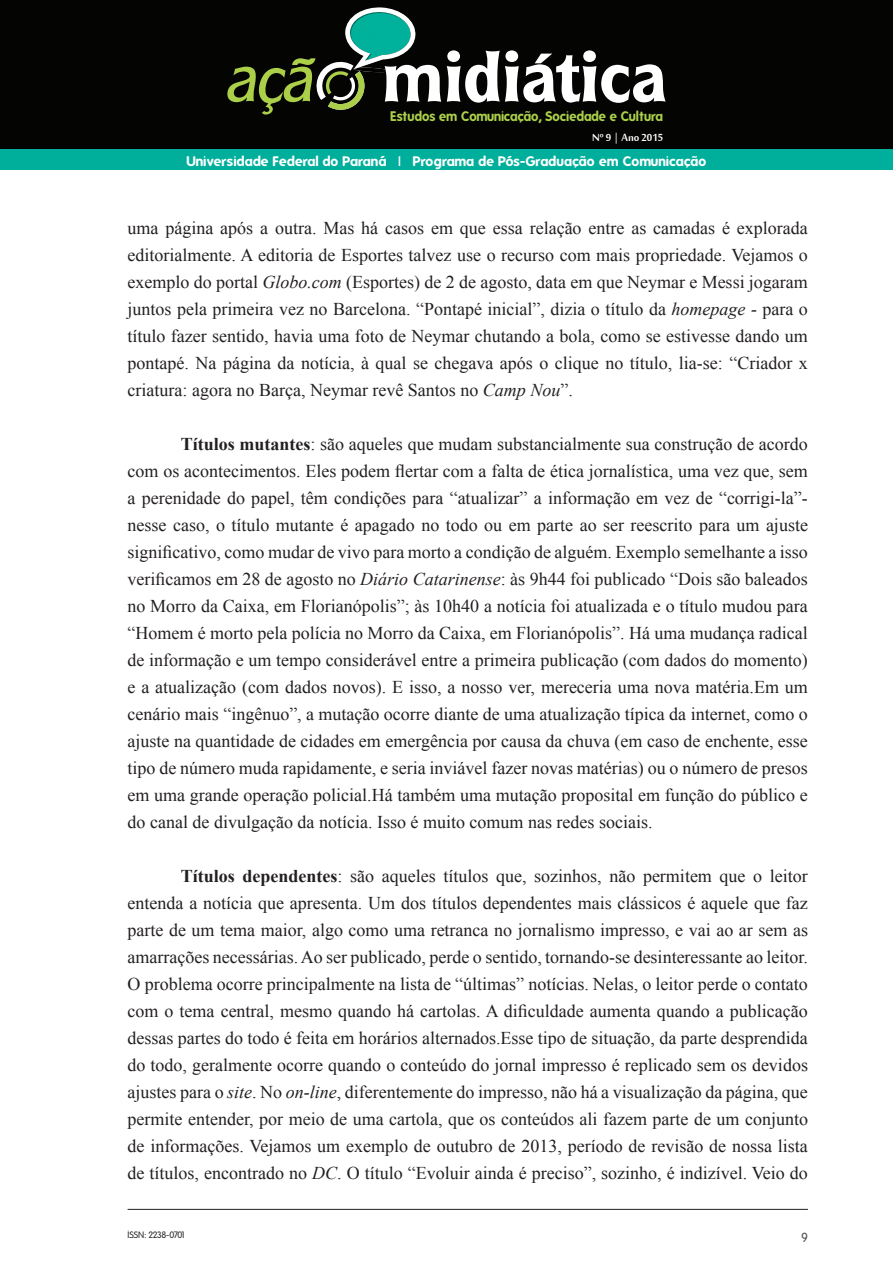
<style>
.page{position:relative;width:893px;height:1263px;background:#fff}
.page>*{position:absolute;margin:0;border:0;box-sizing:border-box;transform-origin:0 0}
.t1{font:18px/27px "Times New Roman";color:#231f20;text-align:justify}
.t2{font:15.6px "Mool Boran";color:#fff}
.t3{font:700 13.5px "Folks";letter-spacing:.01em;color:#fff}
.t4{font:700 13.5px "Folks";color:#accf4a;scale:.94 1}
.t5{font:12.75px "Folks";color:#4b4c4d}
.t6{font:9px "Folks";letter-spacing:-.065em;color:#231f20}
.s1{font-style:italic}
.s2{font-weight:700}
</style>
<div class="page">
<hr style="left:128px;top:1209px;width:680px;height:1px;background:#231f20">
<div style="left:0;top:0;width:893px;height:149px;background:#040503"></div>
<div style="left:0;top:149px;width:893px;height:21px;background:#00af9b"></div>
<svg style="left:227px;top:7px;width:439px;height:108px"></svg>
<p class="t4" style="left:391px;top:108px;width:292px">Estudos em Comunicação, Sociedade e Cultura</p>
<p class="t2" style="left:592px;top:126px;width:73px">Nº 9 | Ano 2015</p>
<p class="t3" style="left:186px;top:153px;width:522px">Universidade Federal do Paraná | Programa de Pós-Graduação em Comunicação</p>
<p class="t1" style="left:128px;top:214px;width:682px">uma página após a outra. Mas há casos em que essa relação entre as camadas é explorada editorialmente. A editoria de Esportes talvez use o recurso com mais propriedade. Vejamos o exemplo do portal <span class="s1">Globo.com</span> (Esportes) de 2 de agosto, data em que Neymar e Messi jogaram juntos pela primeira vez no Barcelona. “Pontapé inicial”, dizia o título da <span class="s1">homepage -</span> para o título fazer sentido, havia uma foto de Neymar chutando a bola, como se estivesse dando um pontapé. Na página da notícia, à qual se chegava após o clique no título, lia-se: “Criador x criatura: agora no Barça, Neymar revê Santos no <span class="s1">Camp Nou</span>”.</p>
<p class="t1" style="left:128px;top:430px;width:682px;text-indent:53px"><span class="s2">Títulos mutantes</span>: são aqueles que mudam substancialmente sua construção de acordo com os acontecimentos. Eles podem flertar com a falta de ética jornalística, uma vez que, sem a perenidade do papel, têm condições para “atualizar” a informação em vez de “corrigi-la”- nesse caso, o título mutante é apagado no todo ou em parte ao ser reescrito para um ajuste significativo, como mudar de vivo para morto a condição de alguém. Exemplo semelhante a isso verificamos em 28 de agosto no <span class="s1">Diário Catarinense</span>: às 9h44 foi publicado “Dois são baleados no Morro da Caixa, em Florianópolis”; às 10h40 a notícia foi atualizada e o título mudou para “Homem é morto pela polícia no Morro da Caixa, em Florianópolis”. Há uma mudança radical de informação e um tempo considerável entre a primeira publicação (com dados do momento) e a atualização (com dados novos). E isso, a nosso ver, mereceria uma nova matéria.Em um cenário mais “ingênuo”, a mutação ocorre diante de uma atualização típica da internet, como o ajuste na quantidade de cidades em emergência por causa da chuva (em caso de enchente, esse tipo de número muda rapidamente, e seria inviável fazer novas matérias) ou o número de presos em uma grande operação policial.Há também uma mutação proposital em função do público e do canal de divulgação da notícia. Isso é muito comum nas redes sociais.</p>
<p class="t1" style="left:128px;top:862px;width:682px;text-indent:53px"><span class="s2">Títulos dependentes</span>: são aqueles títulos que, sozinhos, não permitem que o leitor entenda a notícia que apresenta. Um dos títulos dependentes mais clássicos é aquele que faz parte de um tema maior, algo como uma retranca no jornalismo impresso, e vai ao ar sem as amarrações necessárias. Ao ser publicado, perde o sentido, tornando-se desinteressante ao leitor.<br>O problema ocorre principalmente na lista de “últimas” notícias. Nelas, o leitor perde o contato com o tema central, mesmo quando há cartolas. A dificuldade aumenta quando a publicação dessas partes do todo é feita em horários alternados.Esse tipo de situação, da parte desprendida do todo, geralmente ocorre quando o conteúdo do jornal impresso é replicado sem os devidos ajustes para o <span class="s1">site</span>. No <span class="s1">on-line</span>, diferentemente do impresso, não há a visualização da página, que permite entender, por meio de uma cartola, que os conteúdos ali fazem parte de um conjunto de informações. Vejamos um exemplo de outubro de 2013, período de revisão de nossa lista de títulos, encontrado no <span class="s1">DC</span>. O título “Evoluir ainda é preciso”, sozinho, é indizível. Veio do</p>
<p class="t6" style="left:128px;top:1230px;width:60px">ISSN: 2238-0701</p>
<p class="t5" style="left:801px;top:1230px;width:8px">9</p>
</div>
